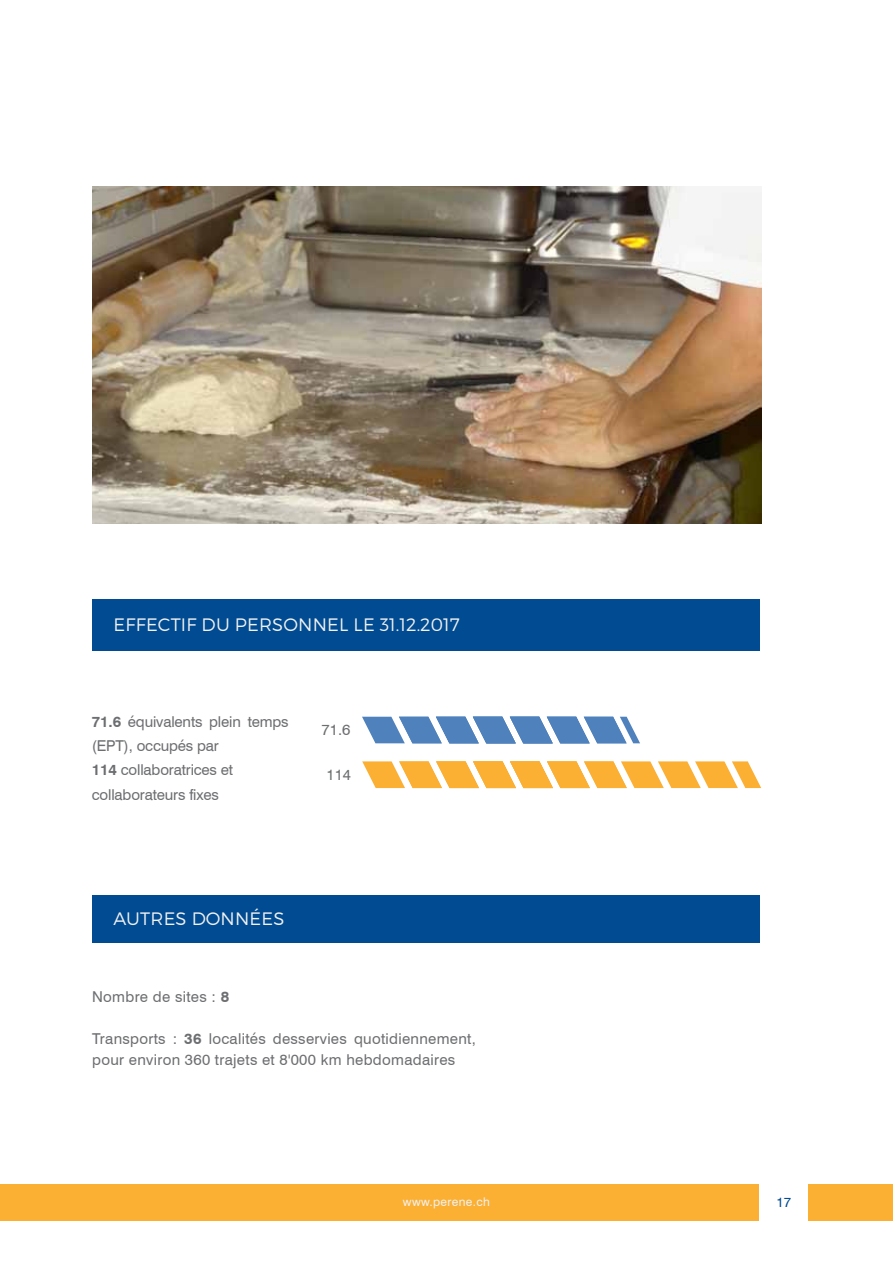
<style>
.page{position:relative;width:893px;height:1263px;background:#fff}
.page>*{position:absolute;margin:0;border:0;box-sizing:border-box;transform-origin:0 0}
.t1{font:300 18px "Montserrat";letter-spacing:.01em;color:#f1f1f2}
.t2{font:15px/21px "Swiss 721 BT";letter-spacing:.02em;color:#6d6e71}
.t3{font:15px/24px "Swiss 721 BT";letter-spacing:-.01em;color:#6d6e71}
.t4{font:13.5px "Swiss 721 BT";color:#004b91}
.t5{font:12px "Swiss 721 BT";letter-spacing:.03em;color:#f1f1f2}
.s1{font-weight:700}
</style>
<div class="page">
<div style="left:0;top:1184px;width:893px;height:36px;background:#fbb034"></div>
<img style="left:92px;top:186px;width:669px;height:337px">
<div style="left:92px;top:599px;width:668px;height:52px;background:#004b91"></div>
<svg style="left:362px;top:717px;width:278px;height:26px"></svg>
<svg style="left:362px;top:761px;width:399px;height:27px"></svg>
<div style="left:92px;top:895px;width:668px;height:47px;background:#004b91"></div>
<div style="left:760px;top:1183px;width:48px;height:38px;background:#fff"></div>
<p class="t1" style="left:114px;top:614px;width:23px">EFFE</p>
<p class="t1" style="left:158px;top:614px;width:84px">CTIFDU PERS</p>
<p class="t1" style="left:283px;top:614px;width:178px">ONNEL LE 31.12.2017</p>
<p class="t3" style="left:92px;top:710px;width:198px"><span class="s1">71.6</span> équivalents plein temps (EPT), occupés par<br><span class="s1">114</span> collaboratrices et collaborateurs fixes</p>
<p class="t2" style="left:322px;top:719px;width:30px">71.6</p>
<p class="t2" style="left:326px;top:764px;width:26px">114</p>
<p class="t1" style="left:114px;top:907px;width:14px">AUT</p>
<p class="t1" style="left:150px;top:907px;width:70px">RES DONN</p>
<p class="t1" style="left:250px;top:907px;width:36px">ÉES</p>
<p class="t2" style="left:92px;top:986px;width:139px">Nombre de sites : <span class="s1">8</span></p>
<p class="t2" style="left:92px;top:1028px;width:385px">Transports : <span class="s1">36</span> localités desservies quotidiennement, pour environ 360 trajets et 8'000 km hebdomadaires</p>
<p class="t5" style="left:403px;top:1194px;width:89px">www.perene.ch</p>
<p class="t4" style="left:776px;top:1194px;width:16px">17</p>
</div>
